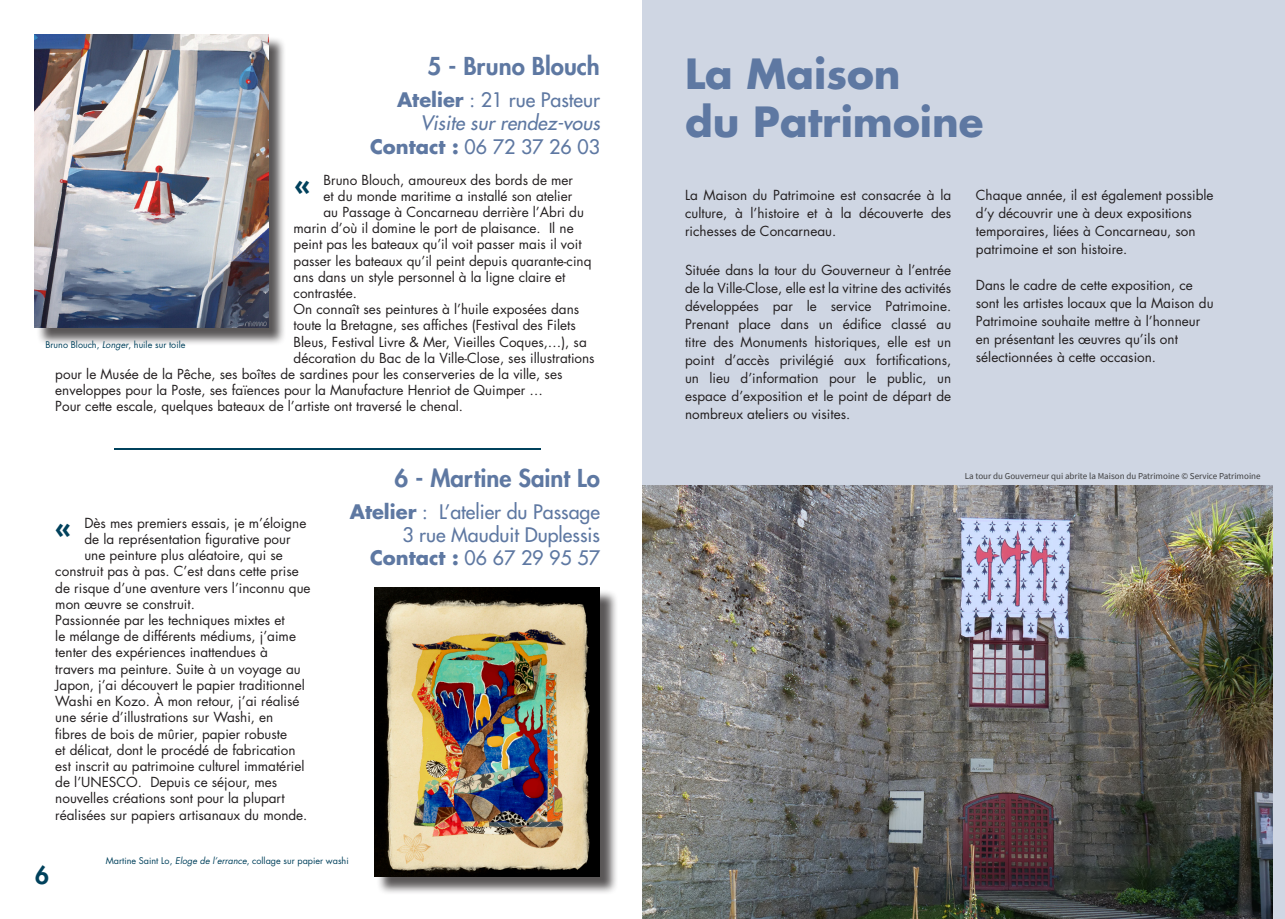
<style>
.page{position:relative;width:1285px;height:919px;background:#fff}
.page>*{position:absolute;margin:0;border:0;box-sizing:border-box;transform-origin:0 0}
.Texte_description{font:700 40.5px "Futura Std";color:#5e78a2}
.Titres{font:700 27px "Futura Std";color:#00415c}
.Titres-2{font:800 24px "Futura Std";color:#5e78a2}
.t1{font:800 24px "Futura Std";color:#00415c}
.Titres-3{font:500 19.5px "Futura Std";color:#5e78a2}
.Atelier{font:italic 500 19.5px "Futura Std";color:#5e78a2}
.Atelier-2{font:500 19.5px "Futura Std";color:#5e78a2}
.Texte_description-2{font:13.5px/18px "Futura Std";color:#231f20}
.Légende_oeuvres{font:9px "Futura Std";color:#00415c}
.Légende_oeuvres-2{font:9px "Source Sans Pro";color:#3e3e3f}
.s1{font-weight:700}
.s2{font-style:italic}
</style>
<div class="page">
<div style="left:642px;top:0;width:642px;height:918px;background:#cfd6e3"></div>
<div style="left:36px;top:36px;width:250px;height:310px;background:#231f20;opacity:.75"></div>
<img style="left:34px;top:34px;width:234px;height:293px">
<div style="left:376px;top:589px;width:242px;height:306px;background:#231f20;opacity:.75"></div>
<img style="left:374px;top:587px;width:226px;height:289px">
<hr style="left:114px;top:448px;width:426px;height:1px;background:#00415c">
<img style="left:642px;top:485px;width:629px;height:433px">
<p class="Titres-2" style="left:427px;top:51px;width:174px">5 - Bruno Blouch</p>
<p class="Titres-3" style="left:397px;top:88px;width:204px"><span class="s1">Atelier</span> : 21 rue Pasteur</p>
<p class="Atelier" style="left:420px;top:111px;width:181px">Visite sur rendez-vous</p>
<p class="Atelier-2" style="left:370px;top:134px;width:231px"><span class="s1">Contact :</span> 06 72 37 26 03</p>
<p class="Texte_description-2" style="left:323px;top:171px;width:251px">Bruno Blouch, amoureux des bords de mer</p>
<p class="Texte_description-2" style="left:323px;top:187px;width:250px">et du monde maritime a installé son atelier</p>
<p class="Texte_description-2" style="left:323px;top:203px;width:262px">au Passage à Concarneau derrière l’Abri du</p>
<p class="Texte_description-2" style="left:293px;top:219px;width:281px">marin d’où il domine le port de plaisance. Il ne</p>
<p class="Texte_description-2" style="left:293px;top:235px;width:289px">peint pas les bateaux qu’il voit passer mais il voit</p>
<p class="Texte_description-2" style="left:293px;top:252px;width:299px">passer les bateaux qu’il peint depuis quarante-cinq</p>
<p class="Texte_description-2" style="left:293px;top:268px;width:273px">ans dans un style personnel à la ligne claire et</p>
<p class="Texte_description-2" style="left:293px;top:284px;width:65px">contrastée.</p>
<p class="Texte_description-2" style="left:293px;top:300px;width:287px">On connaît ses peintures à l’huile exposées dans</p>
<p class="Texte_description-2" style="left:293px;top:316px;width:283px">toute la Bretagne, ses affiches (Festival des Filets</p>
<p class="Texte_description-2" style="left:293px;top:333px;width:295px">Bleus, Festival Livre &amp; Mer, Vieilles Coques,…), sa</p>
<p class="Texte_description-2" style="left:293px;top:349px;width:302px">décoration du Bac de la Ville-Close, ses illustrations</p>
<p class="Texte_description-2" style="left:55px;top:365px;width:508px">pour le Musée de la Pêche, ses boîtes de sardines pour les conserveries de la ville, ses</p>
<p class="Texte_description-2" style="left:55px;top:381px;width:489px">enveloppes pour la Poste, ses faïences pour la Manufacture Henriot de Quimper …</p>
<p class="Texte_description-2" style="left:55px;top:397px;width:409px">Pour cette escale, quelques bateaux de l’artiste ont traversé le chenal.</p>
<p class="Titres" style="left:294px;top:167px;width:18px">«</p>
<p class="Légende_oeuvres" style="left:45px;top:339px;width:141px">Bruno Blouch, <span class="s2">Longer</span>, huile sur toile</p>
<p class="Texte_description-2" style="left:84px;top:514px;width:223px">Dès mes premiers essais, je m’éloigne</p>
<p class="Texte_description-2" style="left:84px;top:530px;width:208px">de la représentation figurative pour</p>
<p class="Texte_description-2" style="left:84px;top:546px;width:200px">une peinture plus aléatoire, qui se</p>
<p class="Texte_description-2" style="left:55px;top:562px;width:245px">construit pas à pas. C’est dans cette prise</p>
<p class="Texte_description-2" style="left:55px;top:578px;width:257px">de risque d’une aventure vers l’inconnu que</p>
<p class="Texte_description-2" style="left:55px;top:595px;width:141px">mon œuvre se construit.</p>
<p class="Texte_description-2" style="left:55px;top:612px;width:253px;line-height:16.2px">Passionnée par les techniques mixtes et<br>le mélange de différents médiums, j’aime tenter des expériences inattendues à travers ma peinture. Suite à un voyage au Japon, j’ai découvert le papier traditionnel Washi en Kozo. À mon retour, j’ai réalisé une série d’illustrations sur Washi, en fibres de bois de mûrier, papier robuste<br>et délicat, dont le procédé de fabrication est inscrit au patrimoine culturel immatériel de l’UNESCO. Depuis ce séjour, mes nouvelles créations sont pour la plupart réalisées sur papiers artisanaux du monde.</p>
<p class="Titres" style="left:55px;top:511px;width:18px">«</p>
<p class="Titres-2" style="left:394px;top:462px;width:207px">6 - Martine Saint Lo</p>
<p class="Titres-3" style="left:350px;top:499px;width:251px"><span class="s1">Atelier</span> : L’atelier du Passage</p>
<p class="Titres-3" style="left:402px;top:522px;width:199px">3 rue Mauduit Duplessis</p>
<p class="Titres-3" style="left:370px;top:546px;width:231px"><span class="s1">Contact :</span> 06 67 29 95 57</p>
<h3 class="t1" style="left:35px;top:859px;width:15px">6</h3>
<p class="Légende_oeuvres" style="left:106px;top:854px;width:244px">Martine Saint Lo, <span class="s2">Eloge de l’errance</span>, collage sur papier washi</p>
<p class="Texte_description" style="left:685px;top:47px;width:217px">La Maison</p>
<p class="Texte_description" style="left:685px;top:95px;width:300px">du Patrimoine</p>
<p class="Texte_description-2" style="left:685px;top:186px;width:268px;text-align:justify">La Maison du Patrimoine est consacrée à la culture, à l’histoire et à la découverte des richesses de Concarneau.</p>
<p class="Texte_description-2" style="left:685px;top:261px;width:268px;text-align:justify">Située dans la tour du Gouverneur à l’entrée de la Ville-Close, elle est la vitrine des activités développées par le service Patrimoine.<br>Prenant place dans un édifice classé au titre des Monuments historiques, elle est un point d’accès privilégié aux fortifications, un lieu d’information pour le public, un espace d’exposition et le point de départ de nombreux ateliers ou visites.</p>
<p class="Texte_description-2" style="left:975px;top:186px;width:239px">Chaque année, il est également possible d’y découvrir une à deux expositions temporaires, liées à Concarneau, son patrimoine et son histoire.</p>
<p class="Texte_description-2" style="left:975px;top:276px;width:239px">Dans le cadre de cette exposition, ce sont les artistes locaux que la Maison du Patrimoine souhaite mettre à l’honneur en présentant les œuvres qu’ils ont sélectionnées à cette occasion.</p>
<p class="Légende_oeuvres-2" style="left:964px;top:470px;width:297px">La tour du Gouverneur qui abrite la Maison du Patrimoine © Service Patrimoine</p>
</div>
